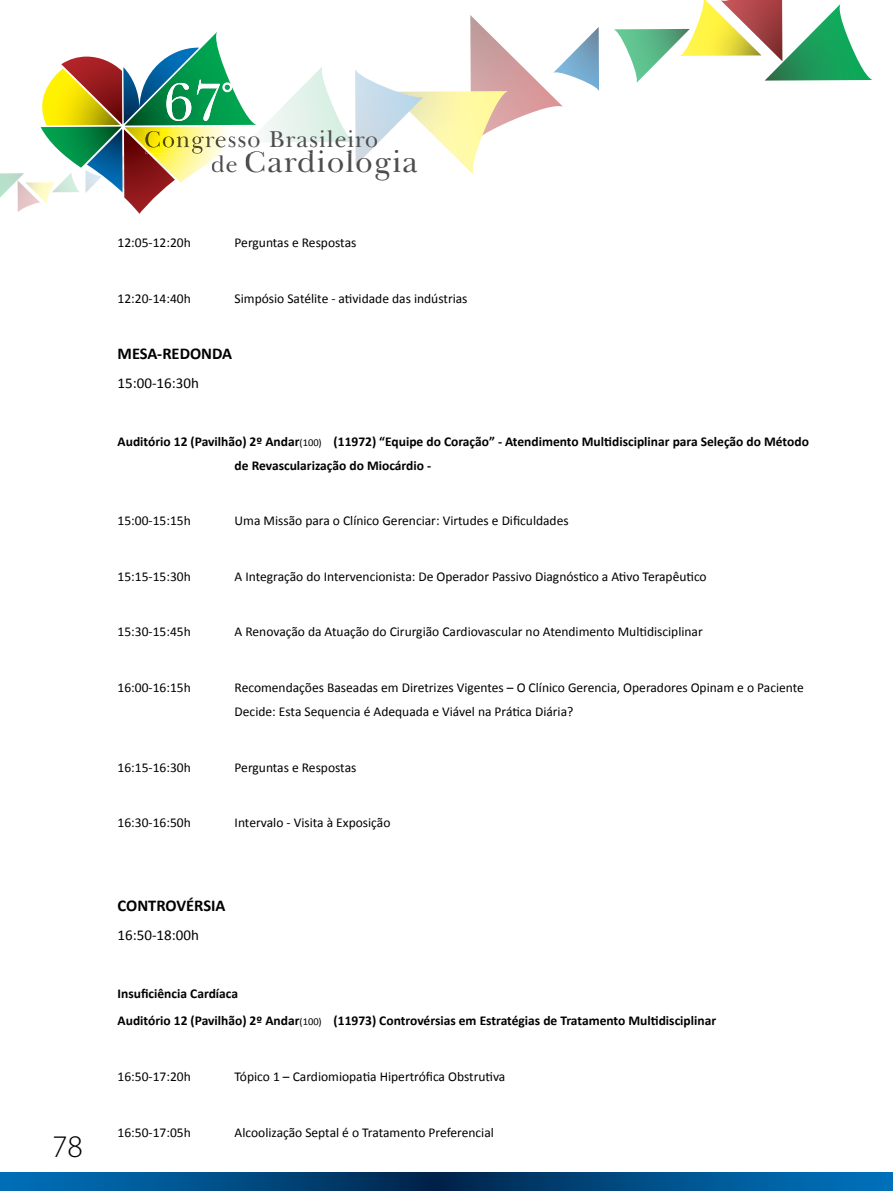
<style>
.page{position:relative;width:893px;height:1191px;background:#fff}
.page>*{position:absolute;margin:0;border:0;box-sizing:border-box;transform-origin:0 0}
.t1{font:300 31.5px "Myriad Pro";color:#000}
.t2{font:31.05px "New Baskerville IT Cby BT";letter-spacing:.04em;color:#4d4d4f}
.t3{font:23.7px "New Baskerville IT Cby BT";letter-spacing:.04em;color:#4d4d4f}
.t4{font:700 16.5px "Calibri";color:#000}
.t5{font:15px "Calibri";color:#000}
.t6{font:13.5px/23.9px "Calibri";color:#000}
.t7{font:700 13.5px/23.9px "Calibri";color:#000}
.s1{font-size:23.7px}
.s2{font-weight:400;font-size:10.5px}
</style>
<div class="page">
<svg style="left:614px;top:0;width:259px;height:83px"></svg>
<svg style="left:0;top:1172px;width:893px;height:19px;background:#004e87"></svg>
<svg style="left:0;top:15px;width:599px;height:199px"></svg>
<h1 class="t1" style="left:52px;top:1129px;width:32px">78</h1>
<h3 class="t3" style="left:144px;top:124px;width:235px">Congresso Brasileiro</h3>
<h2 class="t2" style="left:211px;top:143px;width:209px"><span class="s1">de</span> Cardiologia</h2>
<p class="t6" style="left:118px;top:231px;width:75px">12:05-12:20h</p>
<p class="t6" style="left:235px;top:231px;width:123px">Perguntas e Respostas</p>
<p class="t6" style="left:118px;top:286px;width:75px">12:20-14:40h</p>
<p class="t6" style="left:235px;top:286px;width:234px">Simpósio Satélite - atividade das indústrias</p>
<p class="t4" style="left:118px;top:343px;width:116px">MESA-REDONDA</p>
<p class="t5" style="left:118px;top:374px;width:83px">15:00-16:30h</p>
<p class="t7" style="left:235px;top:429px;width:576px;text-indent:-117px">Auditório 12 (Pavilhão) 2º Andar<span class="s2">(100)</span> (11972) “Equipe do Coração” - Atendimento Multidisciplinar para Seleção do Método de Revascularização do Miocárdio -</p>
<p class="t6" style="left:118px;top:509px;width:75px">15:00-15:15h</p>
<p class="t6" style="left:235px;top:509px;width:336px">Uma Missão para o Clínico Gerenciar: Virtudes e Dificuldades</p>
<p class="t6" style="left:118px;top:564px;width:75px">15:15-15:30h</p>
<p class="t6" style="left:235px;top:564px;width:474px">A Integração do Intervencionista: De Operador Passivo Diagnóstico a Ativo Terapêutico</p>
<p class="t6" style="left:118px;top:620px;width:75px">15:30-15:45h</p>
<p class="t6" style="left:235px;top:620px;width:470px">A Renovação da Atuação do Cirurgião Cardiovascular no Atendimento Multidisciplinar</p>
<p class="t6" style="left:118px;top:675px;width:75px">16:00-16:15h</p>
<p class="t6" style="left:235px;top:675px;width:571px">Recomendações Baseadas em Diretrizes Vigentes – O Clínico Gerencia, Operadores Opinam e o Paciente<br>Decide: Esta Sequencia é Adequada e Viável na Prática Diária?</p>
<p class="t6" style="left:118px;top:755px;width:75px">16:15-16:30h</p>
<p class="t6" style="left:235px;top:755px;width:123px">Perguntas e Respostas</p>
<p class="t6" style="left:118px;top:810px;width:75px">16:30-16:50h</p>
<p class="t6" style="left:235px;top:810px;width:157px">Intervalo - Visita à Exposição</p>
<p class="t4" style="left:118px;top:894px;width:109px">CONTROVÉRSIA</p>
<p class="t5" style="left:118px;top:925px;width:83px">16:50-18:00h</p>
<p class="t7" style="left:118px;top:979px;width:600px;line-height:27.8px">Insuficiência Cardíaca<br>Auditório 12 (Pavilhão) 2º Andar<span class="s2">(100)</span> (11973) Controvérsias em Estratégias de Tratamento Multidisciplinar</p>
<p class="t6" style="left:118px;top:1064px;width:75px">16:50-17:20h</p>
<p class="t6" style="left:235px;top:1064px;width:272px">Tópico 1 – Cardiomiopatia Hipertrófica Obstrutiva</p>
<p class="t6" style="left:118px;top:1120px;width:75px">16:50-17:05h</p>
<p class="t6" style="left:235px;top:1120px;width:261px">Alcoolização Septal é o Tratamento Preferencial</p>
</div>
